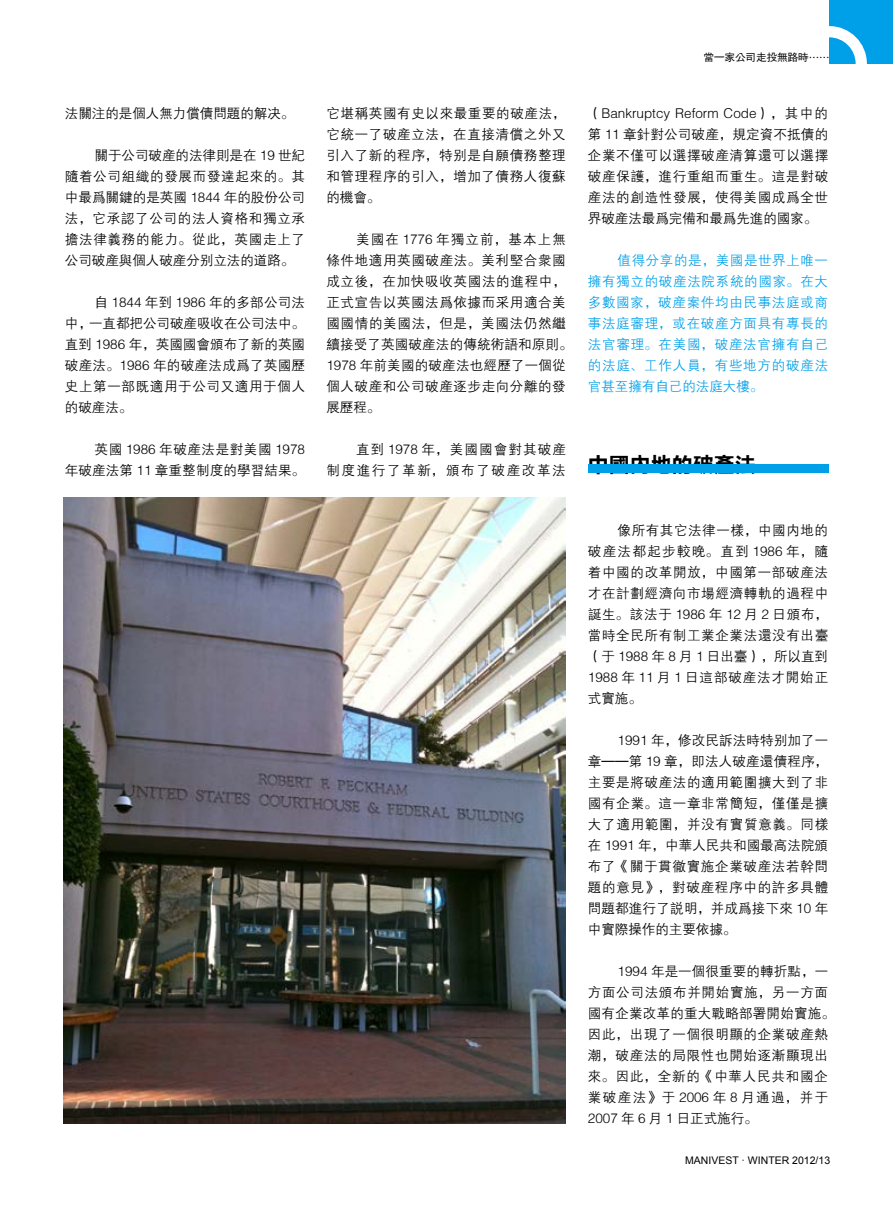
<style>
.page{position:relative;width:893px;height:1212px;background:#fff}
.page>*{position:absolute;margin:0;border:0;box-sizing:border-box;transform-origin:0 0}
.t1{font:21px "FZLTCHK GBK1 0";color:#000}
.t2{font:13.5px/21px "FZZDXFW GB1 0";letter-spacing:.05em;color:#000;text-align:justify}
.t3{font:13.5px/21px "FZZDXFW GB1 0";letter-spacing:.055em;color:#00a0e9;text-align:justify}
.t4{font:13.5px/21px "FZZDXFW GB1 0";letter-spacing:.015em;color:#000;text-align:right}
.t5{font:13.5px/21px "FZZDXFW GB1 0";letter-spacing:.125em;color:#000;text-align:right}
.t6{font:13.5px "FZZDXFW GB1 0";color:#000}
.t7{font:10.5px "Arial";color:#000}
.t8{font:10.5px "FZPHFW GB1 0";color:#000}
</style>
<div class="page">
<div style="left:829px;top:0;width:64px;height:64px;background:#00a0e9"></div>
<svg style="left:829px;top:26px;width:38px;height:38px"></svg>
<div style="left:588px;top:464px;width:241px;height:8px;background:#00a0e9"></div>
<img style="left:64px;top:497px;width:502px;height:626px">
<p class="t6" style="left:65px;top:106px;width:231px">法关注的是个人无力偿债问题的解决。</p>
<p class="t2" style="left:65px;top:145px;width:242px;text-indent:30px">关于公司破产的法律则是在 19 世纪随着公司组织的发展而发达起来的。其中最为关键的是英国 1844 年的股份公司法，它承认了公司的法人资格和独立承担法律义务的能力。从此，英国走上了公司破产与个人破产分别立法的道路。</p>
<p class="t2" style="left:65px;top:292px;width:242px;text-indent:30px">自 1844 年到 1986 年的多部公司法中，一直都把公司破产吸收在公司法中。直到 1986 年，英国国会颁布了新的英国破产法。1986 年的破产法成为了英国历史上第一部既适用于公司又适用于个人的破产法。</p>
<p class="t4" style="left:65px;top:439px;width:242px">英国 1986 年破产法是对美国 1978<br>年破产法第 11 章重整制度的学习结果。</p>
<p class="t2" style="left:326px;top:103px;width:241px">它堪称英国有史以来最重要的破产法，它统一了破产立法，在直接清偿之外又引入了新的程序，特别是自愿债务整理和管理程序的引入，增加了债务人复苏的机会。</p>
<p class="t2" style="left:326px;top:229px;width:248px;text-align:left;text-indent:30px">美国在 1776 年独立前，基本上无条件地适用英国破产法。美利坚合众国成立后，在加快吸收英国法的进程中，正式宣告以英国法为依据而采用适合美国国情的美国法，但是，美国法仍然继续接受了英国破产法的传统术语和原则。<br>1978 年前美国的破产法也经历了一个从个人破产和公司破产逐步走向分离的发展历程。</p>
<p class="t5" style="left:326px;top:439px;width:241px">直到 1978 年，美国国会对其破产<br>制度进行了革新，颁布了破产改革法</p>
<p class="t8" style="left:704px;top:52px;width:127px">当一家公司走投无路时……</p>
<p class="t2" style="left:588px;top:103px;width:242px">（Bankruptcy Reform Code），其中的第 11 章针对公司破产，规定资不抵债的企业不仅可以选择破产清算还可以选择破产保护，进行重组而重生。这是对破产法的创造性发展，使得美国成为全世界破产法最为完备和最为先进的国家。</p>
<p class="t3" style="left:588px;top:250px;width:242px;text-indent:30px">值得分享的是，美国是世界上唯一拥有独立的破产法院系统的国家。在大多数国家，破产案件均由民事法庭或商事法庭审理，或在破产方面具有专长的法官审理。在美国，破产法官拥有自己的法庭、工作人员，有些地方的破产法官甚至拥有自己的法庭大楼。</p>
<h1 class="t1" style="left:588px;top:454px;width:169px">中國內地的破產法</h1>
<p class="t2" style="left:588px;top:520px;width:242px;text-indent:30px">像所有其它法律一样，中国内地的破产法都起步较晚。直到 1986 年，随着中国的改革开放，中国第一部破产法才在计划经济向市场经济转轨的过程中诞生。该法于 1986 年 12 月 2 日颁布，当时全民所有制工业企业法还没有出台（于 1988 年 8 月 1 日出台），所以直到1988 年 11 月 1 日这部破产法才开始正式实施。</p>
<p class="t2" style="left:588px;top:730px;width:242px;text-indent:30px">1991 年，修改民诉法时特别加了一章——第 19 章，即法人破产还债程序，主要是将破产法的适用范围扩大到了非国有企业。这一章非常简短，仅仅是扩大了适用范围，并没有实质意义。同样在 1991 年，中华人民共和国最高法院颁布了《关于贯彻实施企业破产法若干问题的意见》，对破产程序中的许多具体问题都进行了说明，并成为接下来 10 年中实际操作的主要依据。</p>
<p class="t2" style="left:588px;top:961px;width:248px;text-align:left;text-indent:30px">1994 年是一个很重要的转折点，一方面公司法颁布并开始实施，另一方面国有企业改革的重大战略部署开始实施。因此，出现了一个很明显的企业破产热潮，破产法的局限性也开始逐渐显现出来。因此，全新的《中华人民共和国企业破产法》于 2006 年 8 月通过，并于<br>2007 年 6 月 1 日正式施行。</p>
<p class="t7" style="left:685px;top:1153px;width:147px">MANIVEST · WINTER 2012/13</p>
</div>
